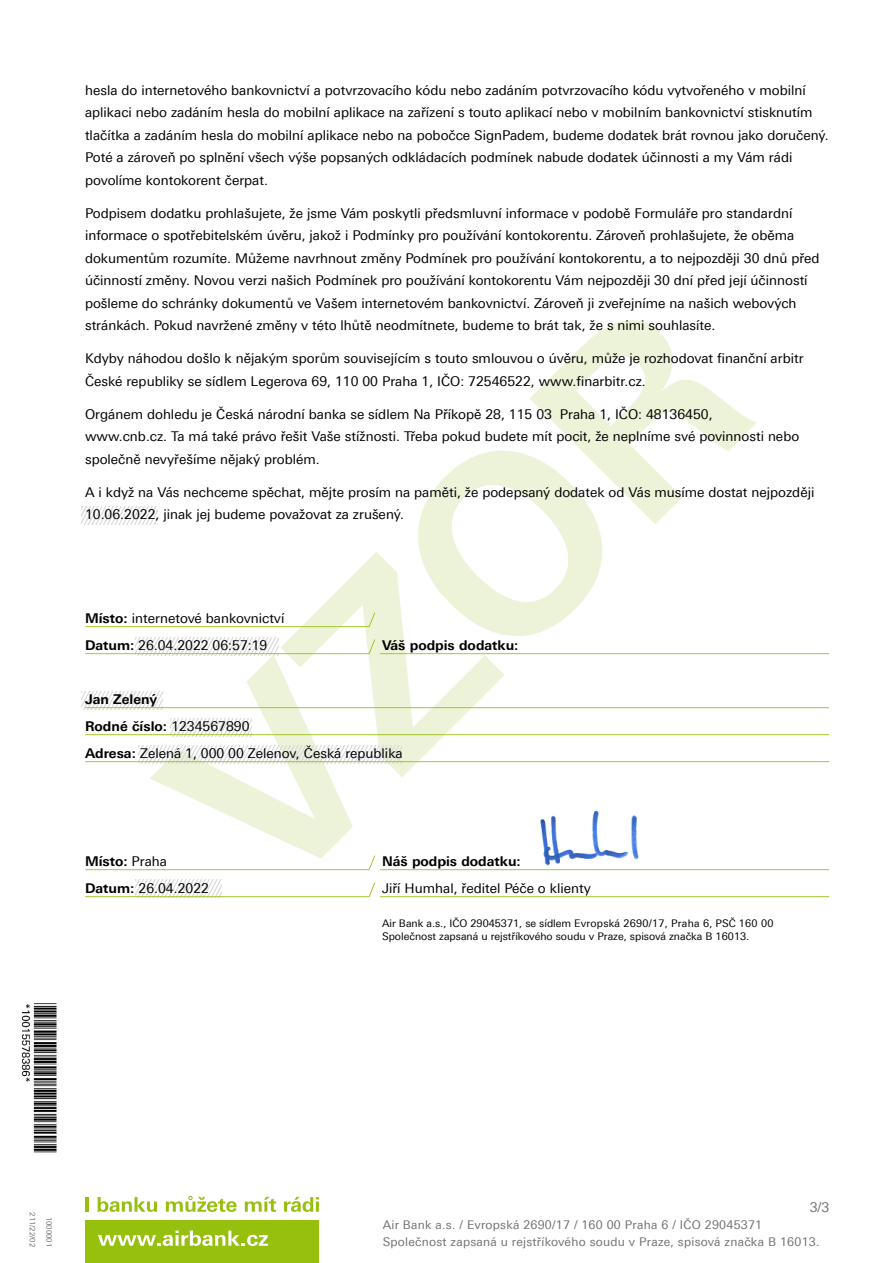
<style>
.page{position:relative;width:893px;height:1263px;background:#fff}
.page>*{position:absolute;margin:0;border:0;box-sizing:border-box;transform-origin:0 0}
.basic{font:13.5px/22.5px "Linotype Univers 430";color:#000}
.form{font:13.5px "Linotype Univers 430";color:#000}
.form-2{font:700 13.5px "Linotype Univers 630";color:#000}
.t1{font:13.5px "Linotype Univers 430";color:#707172}
.t2{font:12px/17.1px "Linotype Univers 430";letter-spacing:.02em;color:#707172}
.form-3{font:10.5px/12.6px "Linotype Univers 430";color:#000}
.t3{font:7.5px "Linotype Univers 430";color:#707172}
.s1{font-family:"Linotype Univers 630";font-weight:700}
.s2{font-family:"Linotype Univers 430";font-weight:400}
</style>
<div class="page">
<hr style="left:85px;top:1197px;width:3px;height:15px;background:#97bf0d">
<svg style="left:98px;top:1197px;width:59px;height:15px"></svg>
<svg style="left:166px;top:1196px;width:71px;height:16px"></svg>
<svg style="left:245px;top:1197px;width:31px;height:15px"></svg>
<svg style="left:284px;top:1197px;width:35px;height:15px"></svg>
<div style="left:85px;top:1220px;width:234px;height:43px;background:#97bf0d"></div>
<svg style="left:98px;top:1230px;width:170px;height:16px"></svg>
<img style="left:21px;top:1003px;width:36px;height:150px">
<svg style="left:150px;top:320px;width:607px;height:536px"></svg>
<svg style="left:82px;top:506px;width:76px;height:18px"></svg>
<svg style="left:81px;top:691px;width:81px;height:18px"></svg>
<svg style="left:170px;top:718px;width:81px;height:18px"></svg>
<svg style="left:139px;top:745px;width:262px;height:18px"></svg>
<svg style="left:85px;top:613px;width:290px;height:14px"></svg>
<svg style="left:85px;top:638px;width:290px;height:18px"></svg>
<hr style="left:380px;top:653px;width:449px;height:1px;background:#97bf0d">
<hr style="left:85px;top:707px;width:744px;height:1px;background:#97bf0d">
<hr style="left:85px;top:734px;width:744px;height:1px;background:#97bf0d">
<hr style="left:85px;top:761px;width:744px;height:1px;background:#97bf0d">
<svg style="left:85px;top:856px;width:290px;height:14px"></svg>
<hr style="left:380px;top:869px;width:449px;height:1px;background:#97bf0d">
<svg style="left:85px;top:879px;width:290px;height:18px"></svg>
<hr style="left:380px;top:896px;width:449px;height:1px;background:#97bf0d">
<img style="left:446px;top:801px;width:289px;height:70px">
<p class="basic" style="left:85px;top:79px;width:745px">hesla do internetového bankovnictví a potvrzovacího kódu nebo zadáním potvrzovacího kódu vytvořeného v mobilní aplikaci nebo zadáním hesla do mobilní aplikace na zařízení s touto aplikací nebo v mobilním bankovnictví stisknutím tlačítka a zadáním hesla do mobilní aplikace nebo na pobočce SignPadem, budeme dodatek brát rovnou jako doručený.<br>Poté a zároveň po splnění všech výše popsaných odkládacích podmínek nabude dodatek účinnosti a my Vám rádi povolíme kontokorent čerpat.</p>
<p class="basic" style="left:85px;top:202px;width:736px">Podpisem dodatku prohlašujete, že jsme Vám poskytli předsmluvní informace v podobě Formuláře pro standardní informace o spotřebitelském úvěru, jakož i Podmínky pro používání kontokorentu. Zároveň prohlašujete, že oběma dokumentům rozumíte. Můžeme navrhnout změny Podmínek pro používání kontokorentu, a to nejpozději 30 dnů před účinností změny. Novou verzi našich Podmínek pro používání kontokorentu Vám nejpozději 30 dní před její účinností pošleme do schránky dokumentů ve Vašem internetovém bankovnictví. Zároveň ji zveřejníme na našich webových stránkách. Pokud navržené změny v této lhůtě neodmítnete, budeme to brát tak, že s nimi souhlasíte.</p>
<p class="basic" style="left:85px;top:347px;width:720px">Kdyby náhodou došlo k nějakým sporům souvisejícím s touto smlouvou o úvěru, může je rozhodovat finanční arbitr<br>České republiky se sídlem Legerova 69, 110 00 Praha 1, IČO: 72546522, www.finarbitr.cz.</p>
<p class="basic" style="left:85px;top:403px;width:716px">Orgánem dohledu je Česká národní banka se sídlem Na Příkopě 28, 115 03 Praha 1, IČO: 48136450,<br>www.cnb.cz. Ta má také právo řešit Vaše stížnosti. Třeba pokud budete mít pocit, že neplníme své povinnosti nebo společně nevyřešíme nějaký problém.</p>
<p class="basic" style="left:85px;top:481px;width:731px">A i když na Vás nechceme spěchat, mějte prosím na paměti, že podepsaný dodatek od Vás musíme dostat nejpozději<br>10.06.2022, jinak jej budeme považovat za zrušený.</p>
<p class="form" style="left:85px;top:610px;width:201px"><span class="s1">Místo:</span> internetové bankovnictví</p>
<p class="form" style="left:85px;top:637px;width:184px"><span class="s1">Datum:</span> 26.04.2022 06:57:19</p>
<p class="form-2" style="left:382px;top:637px;width:138px">Váš podpis dodatku:</p>
<p class="form-2" style="left:85px;top:691px;width:74px">Jan Zelený</p>
<p class="form-2" style="left:85px;top:718px;width:166px">Rodné číslo: <span class="s2">1234567890</span></p>
<p class="form" style="left:85px;top:745px;width:319px"><span class="s1">Adresa:</span> Zelená 1, 000 00 Zelenov, Česká republika</p>
<p class="form-2" style="left:85px;top:853px;width:84px">Místo: <span class="s2">Praha</span></p>
<p class="form-2" style="left:382px;top:853px;width:140px">Náš podpis dodatku:</p>
<p class="form" style="left:85px;top:880px;width:125px"><span class="s1">Datum:</span> 26.04.2022</p>
<p class="form" style="left:382px;top:880px;width:210px">Jiří Humhal, ředitel Péče o klienty</p>
<p class="form-3" style="left:382px;top:917px;width:393px">Air Bank a.s., IČO 29045371, se sídlem Evropská 2690/17, Praha 6, PSČ 160 00<br>Společnost zapsaná u rejstříkového soudu v Praze, spisová značka B 16013.</p>
<p class="t3" style="left:37px;top:1212px;width:36px;rotate:90deg">211/22/02</p>
<p class="t3" style="left:53px;top:1216px;width:32px;rotate:90deg">1000001</p>
<p class="t1" style="left:810px;top:1199px;width:21px">3/3</p>
<p class="t2" style="left:383px;top:1216px;width:438px">Air Bank a.s. / Evropská 2690/17 / 160 00 Praha 6 / IČO 29045371<br>Společnost zapsaná u rejstříkového soudu v Praze, spisová značka B 16013.</p>
</div>
